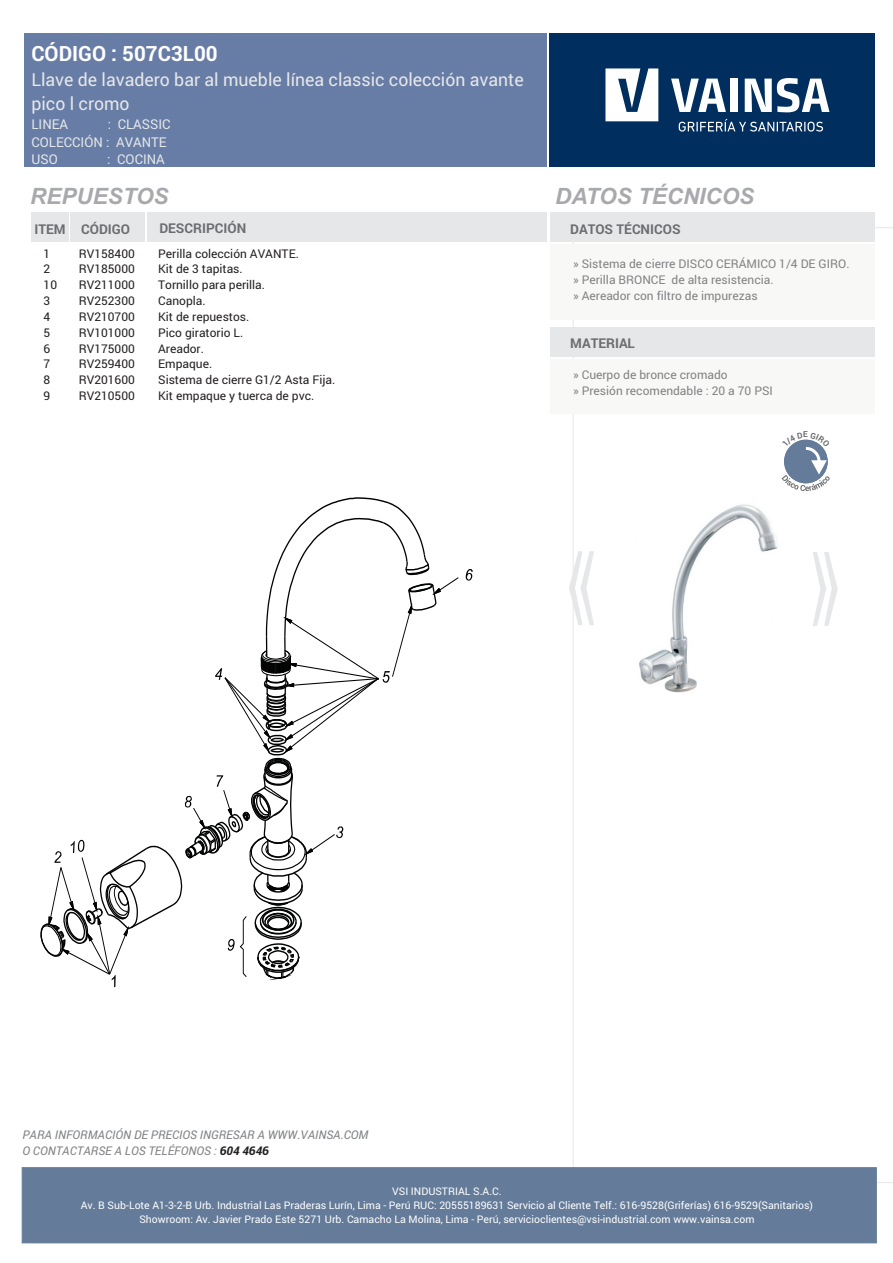
<style>
.page{position:relative;width:893px;height:1263px;background:#fff}
.page>*{position:absolute;margin:0;border:0;box-sizing:border-box;transform-origin:0 0}
.t1{font:166.2px "Arial";color:#e6e7e9;scale:.36 1}
.t2{font:italic 700 22.5px "Arial";color:#a8a9ad}
.t3{font:700 21px "Roboto";color:#fff}
.t4{font:18px/23.7px "Roboto";color:#e6e7e9}
.t5{font:700 13.5px "Roboto";color:#6c6d70}
.t6{font:13.5px/17.9px "Roboto";color:#e6e7e9}
.t7{font:12px "Roboto";color:#231f20}
.t8{font:12px/15.9px "Roboto";color:#808285}
.t9{font:italic 12px/15.9px "Roboto";color:#808285}
.t10{font:10.5px/13.8px "Roboto";color:#fff;text-align:center}
.s1{font-weight:700;color:#231f20}
</style>
<div class="page">
<div style="left:147px;top:213px;width:400px;height:29px;background:#e6e7e9"></div>
<div style="left:71px;top:213px;width:74px;height:29px;background:#e6e7e9"></div>
<div style="left:32px;top:213px;width:37px;height:29px;background:#e6e7e9"></div>
<div style="left:550px;top:213px;width:325px;height:29px;background:#e6e7e9"></div>
<div style="left:549px;top:34px;width:326px;height:133px;background:#002e5e"></div>
<svg style="left:605px;top:68px;width:53px;height:53px"></svg>
<svg style="left:671px;top:79px;width:55px;height:33px"></svg>
<div style="left:730px;top:79px;width:8px;height:33px;background:#fff"></div>
<svg style="left:745px;top:78px;width:84px;height:34px"></svg>
<svg style="left:679px;top:119px;width:144px;height:13px"></svg>
<div style="left:25px;top:34px;width:522px;height:133px;background:#687da6"></div>
<div style="left:550px;top:244px;width:325px;height:76px;background:#f8f8f7"></div>
<div style="left:550px;top:327px;width:325px;height:30px;background:#e6e7e9"></div>
<div style="left:550px;top:359px;width:325px;height:54px;background:#f8f8f7"></div>
<div style="left:22px;top:1167px;width:855px;height:76px;background:#647b99"></div>
<img style="left:639px;top:504px;width:139px;height:189px">
<svg style="left:466px;top:569px;width:7px;height:12px"></svg>
<svg style="left:40px;top:497px;width:419px;height:491px"></svg>
<svg style="left:573px;top:551px;width:1px;height:74px"></svg>
<svg style="left:782px;top:439px;width:48px;height:52px"></svg>
<h3 class="t3" style="left:31px;top:39px;width:188px">CÓDIGO : 507C3L00</h3>
<h3 class="t4" style="left:31px;top:67px;width:494px">Llave de lavadero bar al mueble línea classic colección avante pico l cromo</h3>
<p class="t6" style="left:31px;top:115px;width:38px">LINEA</p>
<p class="t6" style="left:31px;top:115px;width:141px;text-indent:76px">: CLASSIC<br>COLECCIÓN : AVANTE<br>USO</p>
<p class="t6" style="left:107px;top:150px;width:59px">: COCINA</p>
<h2 class="t2" style="left:30px;top:187px;width:140px">REPUESTOS</h2>
<p class="t5" style="left:34px;top:219px;width:97px">ITEM CÓDIGO</p>
<p class="t5" style="left:159px;top:219px;width:88px">DESCRIPCIÓN</p>
<p class="t7" style="left:44px;top:245px;width:8px">1</p>
<p class="t7" style="left:79px;top:245px;width:58px">RV158400</p>
<p class="t7" style="left:158px;top:245px;width:142px">Perilla colección AVANTE.</p>
<p class="t7" style="left:44px;top:261px;width:8px">2</p>
<p class="t7" style="left:79px;top:261px;width:58px">RV185000</p>
<p class="t7" style="left:158px;top:261px;width:86px">Kit de 3 tapitas.</p>
<p class="t7" style="left:44px;top:277px;width:15px">10</p>
<p class="t7" style="left:79px;top:277px;width:58px">RV211000</p>
<p class="t7" style="left:158px;top:277px;width:108px">Tornillo para perilla.</p>
<p class="t7" style="left:44px;top:292px;width:8px">3</p>
<p class="t7" style="left:79px;top:292px;width:58px">RV252300</p>
<p class="t7" style="left:158px;top:292px;width:49px">Canopla.</p>
<p class="t7" style="left:44px;top:308px;width:8px">4</p>
<p class="t7" style="left:79px;top:308px;width:58px">RV210700</p>
<p class="t7" style="left:158px;top:308px;width:93px">Kit de repuestos.</p>
<p class="t7" style="left:44px;top:324px;width:8px">5</p>
<p class="t7" style="left:79px;top:324px;width:58px">RV101000</p>
<p class="t7" style="left:158px;top:324px;width:87px">Pico giratorio L.</p>
<p class="t7" style="left:44px;top:340px;width:8px">6</p>
<p class="t7" style="left:79px;top:340px;width:58px">RV175000</p>
<p class="t7" style="left:158px;top:340px;width:47px">Areador.</p>
<p class="t7" style="left:44px;top:356px;width:8px">7</p>
<p class="t7" style="left:79px;top:356px;width:58px">RV259400</p>
<p class="t7" style="left:158px;top:356px;width:56px">Empaque.</p>
<p class="t7" style="left:44px;top:372px;width:8px">8</p>
<p class="t7" style="left:79px;top:372px;width:58px">RV201600</p>
<p class="t7" style="left:158px;top:372px;width:179px">Sistema de cierre G1/2 Asta Fija.</p>
<p class="t7" style="left:44px;top:387px;width:8px">9</p>
<p class="t7" style="left:79px;top:387px;width:58px">RV210500</p>
<p class="t7" style="left:158px;top:387px;width:158px">Kit empaque y tuerca de pvc.</p>
<h2 class="t2" style="left:555px;top:187px;width:201px">DATOS TÉCNICOS</h2>
<p class="t5" style="left:570px;top:219px;width:112px">DATOS TÉCNICOS</p>
<p class="t8" style="left:573px;top:256px;width:278px">» Sistema de cierre DISCO CERÁMICO 1/4 DE GIRO. » Perilla BRONCE de alta resistencia.<br>» Aereador con filtro de impurezas</p>
<p class="t5" style="left:570px;top:334px;width:66px">MATERIAL</p>
<p class="t8" style="left:573px;top:366px;width:201px">» Cuerpo de bronce cromado<br>» Presión recomendable : 20 a 70 PSI</p>
<h1 class="t1" style="left:809px;top:511px;width:94px">»</h1>
<p class="t9" style="left:22px;top:1126px;width:348px">PARA INFORMACIÓN DE PRECIOS INGRESAR A WWW.VAINSA.COM<br>O CONTACTARSE A LOS TELÉFONOS : <span class="s1">604 4646</span></p>
<p class="t10" style="left:81px;top:1184px;width:734px">VSI INDUSTRIAL S.A.C.<br>Av. B Sub-Lote A1-3-2-B Urb. Industrial Las Praderas Lurín, Lima - Perú RUC: 20555189631 Servicio al Cliente Telf.: 616-9528(Griferías) 616-9529(Sanitarios)<br>Showroom: Av. Javier Prado Este 5271 Urb. Camacho La Molina, Lima - Perú, servicioclientes@vsi-industrial.com www.vainsa.com</p>
</div>
